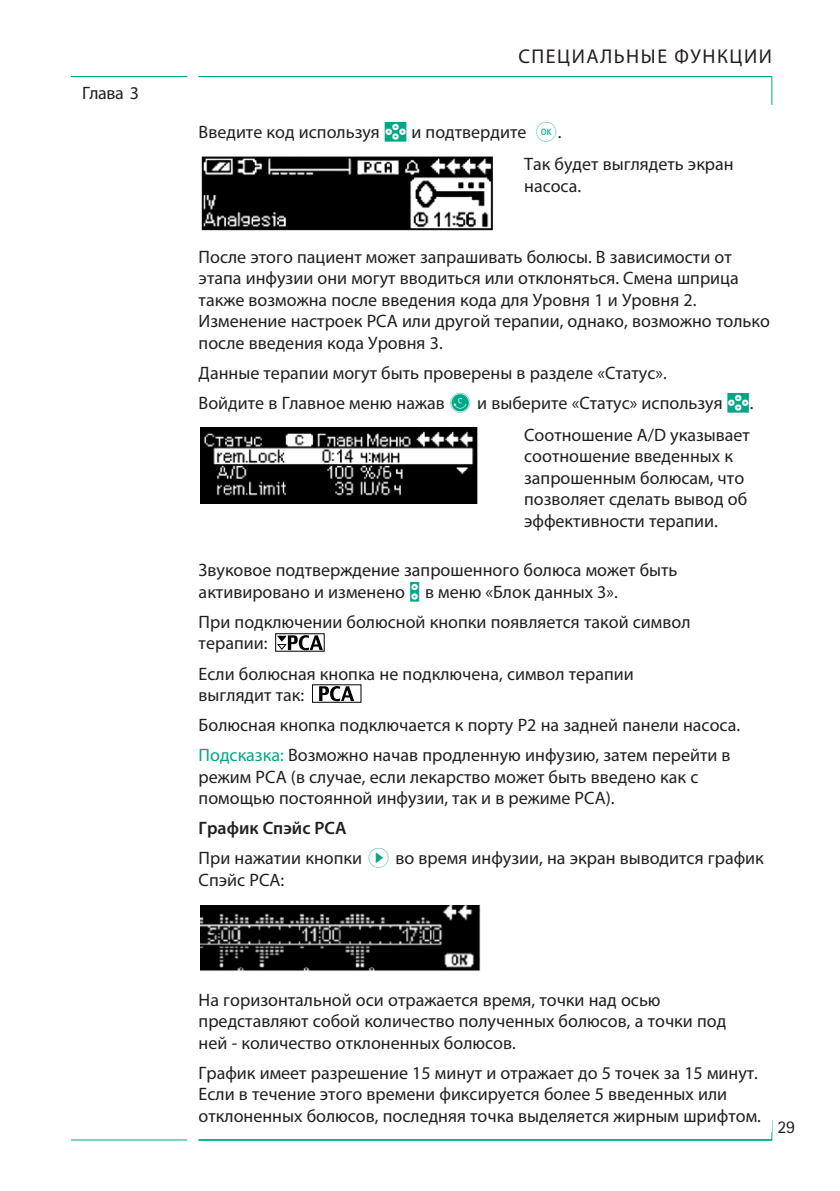
<style>
.page{position:relative;width:840px;height:1191px;background:#fff}
.page>*{position:absolute;margin:0;border:0;box-sizing:border-box;transform-origin:0 0}
.t1{font:20px "Myriad Pro";letter-spacing:.075em;color:#231f20}
.t2{font:18px/21.4px "Myriad Pro";color:#231f20}
.t3{font:18px "Rotis Sans Serif";color:#231f20}
.s1{font-family:"Space Font";color:#00a786}
.s2{color:#00a786}
.s3{font-weight:600}
</style>
<div class="page">
<svg style="left:198px;top:76px;width:574px;height:29px"></svg>
<svg style="left:198px;top:1132px;width:574px;height:9px"></svg>
<hr style="left:71px;top:1139px;width:116px;height:1px;background:#00a786">
<hr style="left:71px;top:76px;width:116px;height:1px;background:#00a786">
<hr style="left:198px;top:76px;width:573px;height:1px;background:#00a786">
<hr style="left:198px;top:1139px;width:573px;height:1px;background:#00a786">
<img style="left:201px;top:157px;width:292px;height:74px">
<img style="left:200px;top:427px;width:278px;height:77px">
<svg style="left:275px;top:633px;width:50px;height:19px"></svg>
<svg style="left:277px;top:635px;width:46px;height:15px"></svg>
<svg style="left:312px;top:684px;width:50px;height:19px"></svg>
<svg style="left:319px;top:686px;width:35px;height:14px"></svg>
<img style="left:200px;top:905px;width:281px;height:66px">
<p class="t2" style="left:82px;top:83px;width:58px">Глава 3</p>
<p class="t1" style="left:518px;top:49px;width:255px">СПЕЦИАлЬНыЕ ФУНКЦИИ</p>
<p class="t2" style="left:198px;top:123px;width:364px">Введите код используя <span class="s1">q</span> и подтвердите <span class="s1">k</span>.</p>
<p class="t2" style="left:524px;top:155px;width:211px">Так будет выглядеть экран насоса.</p>
<p class="t2" style="left:198px;top:247px;width:572px">После этого пациент может запрашивать болюсы. В зависимости от этапа инфузии они могут вводиться или отклоняться. Смена шприца также возможна после введения кода для Уровня 1 и Уровня 2.<br>Изменение настроек PCA или другой терапии, однако, возможно только после введения кода Уровня 3.</p>
<p class="t2" style="left:198px;top:359px;width:556px;line-height:30px">Данные терапии могут быть проверены в разделе «Статус».<br>Войдите в Главное меню нажав <span class="s1">c</span> и выберите «Статус» используя <span class="s1">q</span>.</p>
<p class="t2" style="left:524px;top:425px;width:227px">Соотношение A/D указывает соотношение введенных к запрошенным болюсам, что позволяет сделать вывод об эффективности терапии.</p>
<p class="t2" style="left:198px;top:561px;width:480px">Звуковое подтверждение запрошенного болюса может быть активировано и изменено <span class="s1">t</span> в меню «Блок данных 3».</p>
<p class="t2" style="left:198px;top:612px;width:493px">При подключении болюсной кнопки появляется такой символ терапии:</p>
<p class="t2" style="left:198px;top:664px;width:436px">Если болюсная кнопка не подключена, символ терапии выглядит так:</p>
<p class="t2" style="left:198px;top:711px;width:542px;line-height:30px">Болюсная кнопка подключается к порту P2 на задней панели насоса.<br><span class="s2">Подсказка:</span> Возможно начав продленную инфузию, затем перейти в</p>
<p class="t2" style="left:198px;top:767px;width:501px">режим PCA (в случае, если лекарство может быть введено как с помощью постоянной инфузии, так и в режиме PCA).</p>
<p class="t2" style="left:198px;top:814px;width:566px;line-height:30px"><span class="s3">График Спэйс PCA<br></span>При нажатии кнопки <span class="s1">r</span> во время инфузии, на экран выводится график</p>
<p class="t2" style="left:198px;top:870px;width:87px">Спэйс PCA:</p>
<p class="t2" style="left:198px;top:990px;width:529px">На горизонтальной оси отражается время, точки над осью представляют собой количество полученных болюсов, а точки под ней - количество отклоненных болюсов.</p>
<p class="t2" style="left:198px;top:1063px;width:563px">График имеет разрешение 15 минут и отражает до 5 точек за 15 минут.<br>Если в течение этого времени фиксируется более 5 введенных или отклоненных болюсов, последняя точка выделяется жирным шрифтом.</p>
<p class="t3" style="left:777px;top:1120px;width:19px">29</p>
</div>
